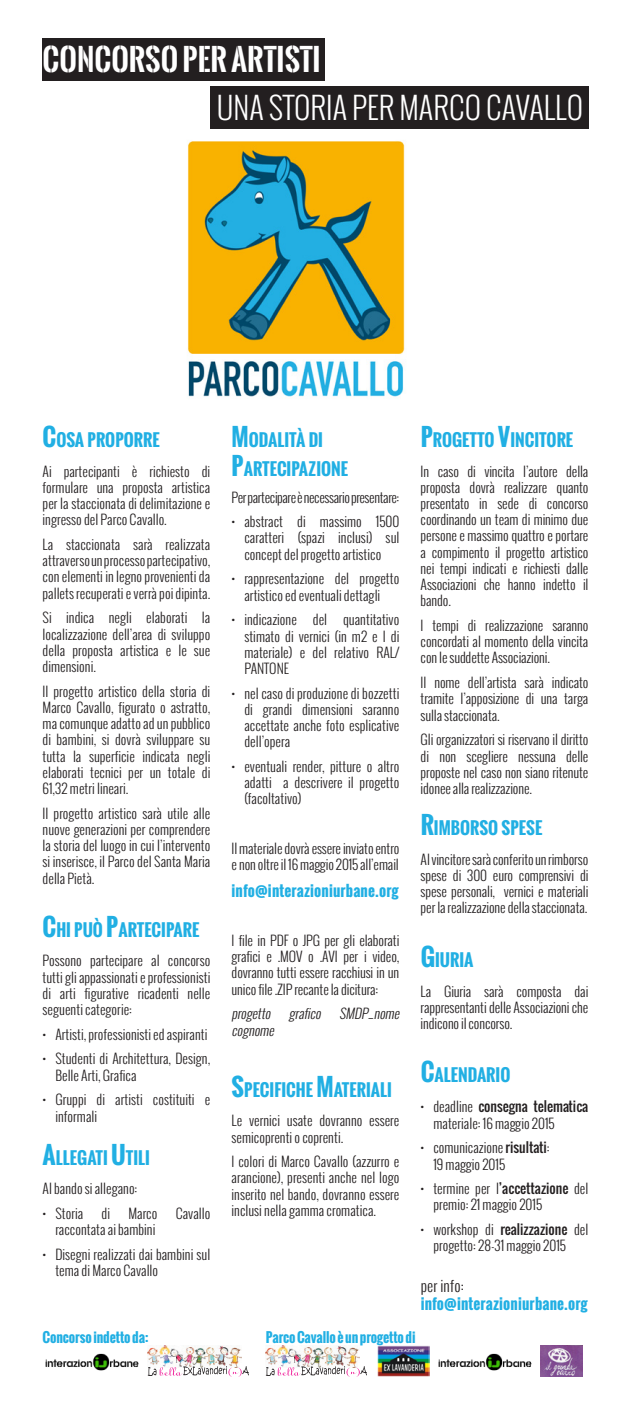
<style>
.page{position:relative;width:631px;height:1404px;background:#fff}
.page>*{position:absolute;margin:0;border:0;box-sizing:border-box;transform-origin:0 0}
.t1{font:300 30px "Oswald";color:#fff}
.t2{font:700 30px "Oswald Stencil";color:#fff}
.t3{font:700 16.8px "Oswald";color:#21afe3}
.t4{font:700 15px "Oswald";letter-spacing:.01em;color:#21afe3}
.t5{font:300 15px "Oswald";color:#231f20}
.t6{font:300 13.5px/16.2px "Oswald";color:#231f20;text-align:justify}
.t7{font:700 13.5px "Oswald";letter-spacing:-.01em;color:#21afe3}
.t8{font:italic 300 13.5px/16.2px "Oswald";color:#231f20}
.s1{font-size:24px}
.s2{font-weight:700;font-size:24px;color:#21afe3}
.s3{font-weight:700;font-size:16.8px;color:#21afe3}
.s4{font-weight:400}
</style>
<div class="page">
<img style="left:377px;top:1345px;width:52px;height:31px">
<img style="left:265px;top:1345px;width:94px;height:20px">
<svg style="left:266px;top:1365px;width:100px;height:11px"></svg>
<img style="left:45px;top:1351px;width:103px;height:19px">
<img style="left:438px;top:1353px;width:94px;height:17px">
<img style="left:540px;top:1345px;width:41px;height:31px">
<img style="left:148px;top:1345px;width:93px;height:20px">
<svg style="left:148px;top:1365px;width:101px;height:11px"></svg>
<div style="left:43px;top:39px;width:282px;height:42px;background:#231f20"></div>
<div style="left:210px;top:86px;width:378px;height:43px;background:#231f20"></div>
<img style="left:187px;top:141px;width:218px;height:256px">
<h1 class="t2" style="left:43px;top:38px;width:279px">CONCORSO PER ARTISTI</h1>
<h1 class="t1" style="left:217px;top:87px;width:367px">una storia per marco cavallo</h1>
<p class="t3" style="left:43px;top:427px;width:119px"><span class="s1">C</span>OSA PROPORRE</p>
<p class="t3" style="left:420px;top:427px;width:154px"><span class="s1">P</span>ROGETTO <span class="s1">V</span>INCITORE</p>
<p class="t3" style="left:231px;top:427px;width:93px"><span class="s1">M</span>ODALITÀ DI</p>
<p class="t6" style="left:43px;top:463px;width:307px;text-align:left">Ai partecipanti è richiesto di <span class="s2">P</span><span class="s3">ARTECIPAZIONE </span>formulare una proposta artistica<br>per la staccionata di delimitazione e<br>ingresso del Parco Cavallo.</p>
<p class="t6" style="left:43px;top:536px;width:169px">La staccionata sarà realizzata attraverso un processo partecipativo, con elementi in legno provenienti da pallets recuperati e verrà poi dipinta.</p>
<p class="t6" style="left:43px;top:609px;width:169px">Si indica negli elaborati la localizzazione dell’area di sviluppo della proposta artistica e le sue dimensioni.</p>
<p class="t6" style="left:43px;top:682px;width:169px">Il progetto artistico della storia di Marco Cavallo, figurato o astratto, ma comunque adatto ad un pubblico di bambini, si dovrà sviluppare su tutta la superficie indicata negli elaborati tecnici per un totale di 61,32 metri lineari.</p>
<p class="t6" style="left:43px;top:804px;width:169px">Il progetto artistico sarà utile alle nuove generazioni per comprendere la storia del luogo in cui l’intervento si inserisce, il Parco del Santa Maria della Pietà.</p>
<p class="t6" style="left:420px;top:463px;width:169px">In caso di vincita l’autore della proposta dovrà realizzare quanto presentato in sede di concorso coordinando un team di minimo due persone e massimo quattro e portare a compimento il progetto artistico nei tempi indicati e richiesti dalle Associazioni che hanno indetto il bando.</p>
<p class="t6" style="left:420px;top:617px;width:169px">I tempi di realizzazione saranno concordati al momento della vincita con le suddette Associazioni.</p>
<p class="t6" style="left:420px;top:674px;width:169px">Il nome dell’artista sarà indicato tramite l’apposizione di una targa sulla staccionata.</p>
<p class="t6" style="left:420px;top:731px;width:169px">Gli organizzatori si riservano il diritto di non scegliere nessuna delle proposte nel caso non siano ritenute idonee alla realizzazione.</p>
<p class="t6" style="left:231px;top:488px;width:169px">Per partecipare è necessario presentare:</p>
<p class="t6" style="left:244px;top:513px;width:156px;text-indent:-13px">• abstract di massimo 1500 caratteri (spazi inclusi) sul concept del progetto artistico</p>
<p class="t6" style="left:231px;top:570px;width:169px;text-align:center">• rappresentazione del progetto artistico ed eventuali dettagli</p>
<p class="t6" style="left:244px;top:611px;width:156px;text-indent:-13px">• indicazione del quantitativo stimato di vernici (in m2 e l di materiale) e del relativo RAL/ PANTONE</p>
<p class="t6" style="left:244px;top:684px;width:156px;text-indent:-13px">• nel caso di produzione di bozzetti di grandi dimensioni saranno accettate anche foto esplicative dell’opera</p>
<p class="t6" style="left:244px;top:758px;width:156px;text-indent:-13px">• eventuali render, pitture o altro adatti a descrivere il progetto (facoltativo)</p>
<p class="t6" style="left:231px;top:840px;width:169px">Il materiale dovrà essere inviato entro e non oltre il 16 maggio 2015 all’email</p>
<p class="t4" style="left:231px;top:878px;width:168px">info@interazioniurbane.org</p>
<p class="t6" style="left:231px;top:932px;width:169px">I file in PDF o JPG per gli elaborati grafici e .MOV</p>
<p class="t3" style="left:420px;top:815px;width:123px"><span class="s1">R</span>IMBORSO SPESE</p>
<p class="t6" style="left:420px;top:850px;width:169px">Al vincitore sarà conferito un rimborso spese di 300 euro comprensivi di spese personali, vernici e materiali per la realizzazione della staccionata.</p>
<p class="t3" style="left:43px;top:917px;width:158px"><span class="s1">C</span>HI PUÒ <span class="s1">P</span>ARTECIPARE</p>
<p class="t3" style="left:420px;top:947px;width:54px"><span class="s1">G</span>IURIA</p>
<p class="t6" style="left:231px;top:948px;width:169px;text-indent:77px">o .AVI per i video, dovranno tutti essere racchiusi in un unico file .ZIP recante la dicitura:</p>
<p class="t8" style="left:231px;top:1005px;width:172px">progetto grafico SM DP_nome cognome</p>
<p class="t6" style="left:43px;top:952px;width:169px">Possono partecipare al concorso tutti gli appassionati e professionisti di arti figurative ricadenti nelle seguenti categorie:</p>
<p class="t6" style="left:43px;top:1025px;width:166px">• Artisti, professionisti ed aspiranti</p>
<p class="t6" style="left:55px;top:1050px;width:156px;text-indent:-13px">• Studenti di Architettura, Design,<br>Belle Arti, Grafica</p>
<p class="t6" style="left:55px;top:1091px;width:156px;text-indent:-13px">• Gruppi di artisti costituiti e informali</p>
<p class="t6" style="left:420px;top:982px;width:169px">La Giuria sarà composta dai rappresentanti delle Associazioni che indicono il concorso.</p>
<p class="t3" style="left:420px;top:1061px;width:91px"><span class="s1">C</span>ALENDARIO</p>
<p class="t3" style="left:231px;top:1077px;width:162px"><span class="s1">S</span>PECIFICHE <span class="s1">M</span>ATERIALI</p>
<p class="t6" style="left:433px;top:1098px;width:156px;text-indent:-13px">• deadline <span class="s4">consegna telematica </span>materiale: 16 maggio 2015</p>
<p class="t6" style="left:433px;top:1139px;width:117px;text-indent:-13px">• comunicazione <span class="s4">risultati</span>:<br>19 maggio 2015</p>
<p class="t6" style="left:433px;top:1180px;width:156px;text-indent:-13px">• termine per l<span class="s4">’accettazione</span> del premio: 21 maggio 2015</p>
<p class="t6" style="left:433px;top:1221px;width:156px;text-indent:-13px">• workshop di <span class="s4">realizzazione</span> del progetto: 28-31 maggio 2015</p>
<p class="t5" style="left:420px;top:1274px;width:45px">per info:</p>
<p class="t4" style="left:420px;top:1291px;width:168px">info@interazioniurbane.org</p>
<p class="t6" style="left:231px;top:1112px;width:169px">Le vernici usate dovranno essere semicoprenti o coprenti.</p>
<p class="t6" style="left:231px;top:1153px;width:169px">I colori di Marco Cavallo (azzurro e arancione), presenti anche nel logo inserito nel bando, dovranno essere inclusi nella gamma cromatica.</p>
<p class="t3" style="left:43px;top:1144px;width:109px"><span class="s1">A</span>LLEGATI <span class="s1">U</span>TILI</p>
<p class="t6" style="left:43px;top:1180px;width:96px">Al bando si allegano:</p>
<p class="t6" style="left:43px;top:1204px;width:42px">• Storia</p>
<p class="t6" style="left:101px;top:1204px;width:10px">di</p>
<p class="t6" style="left:128px;top:1204px;width:30px">Marco</p>
<p class="t6" style="left:175px;top:1204px;width:36px">Cavallo</p>
<p class="t6" style="left:55px;top:1221px;width:101px">raccontata ai bambini</p>
<p class="t6" style="left:55px;top:1245px;width:156px;text-indent:-13px">• Disegni realizzati dai bambini sul tema di Marco Cavallo</p>
<p class="t7" style="left:43px;top:1326px;width:107px">Concorso indetto da:</p>
<p class="t7" style="left:265px;top:1326px;width:151px">Parco Cavallo è un progetto di</p>
</div>
